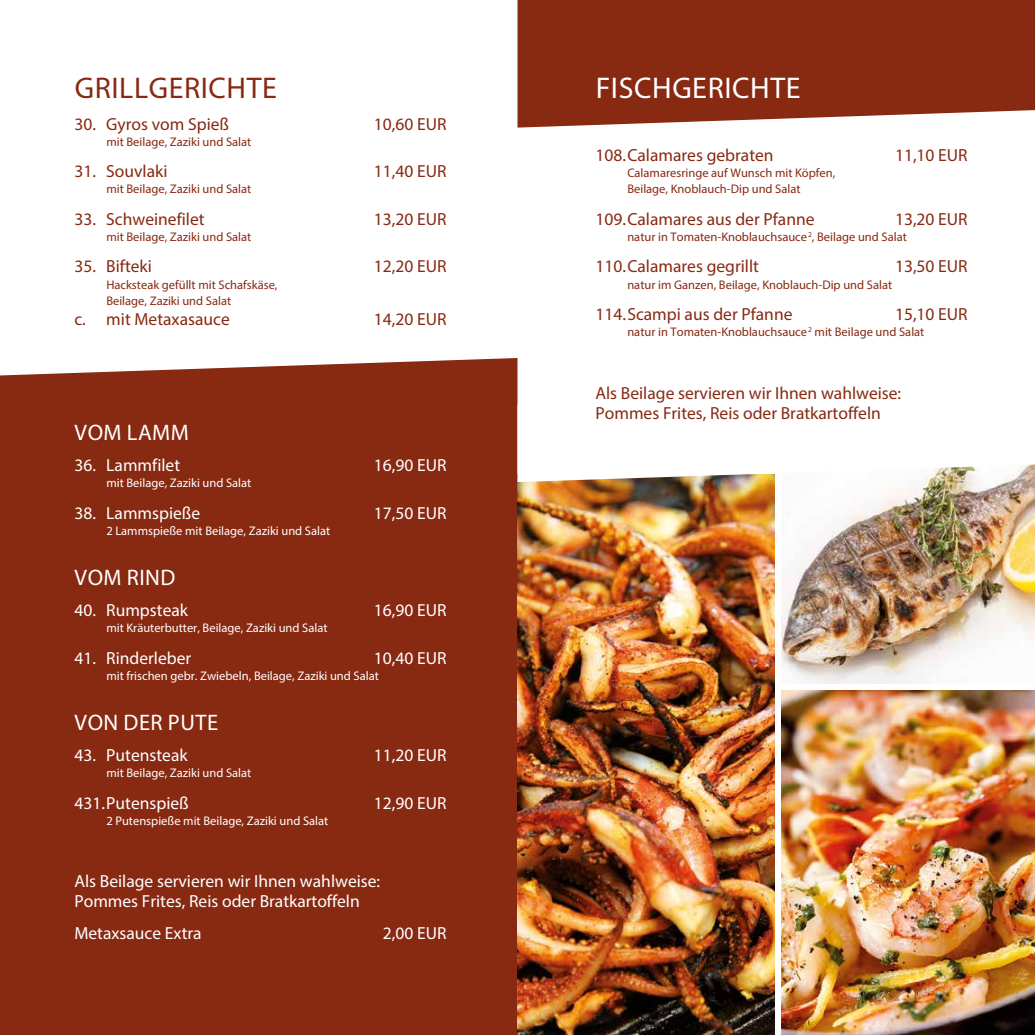
<style>
.page{position:relative;width:1035px;height:1035px;background:#fff}
.page>*{position:absolute;margin:0;border:0;box-sizing:border-box;transform-origin:0 0}
.t1{font:30px "Myriad Pro";letter-spacing:.02em;color:#882912}
.t2{font:30px "Myriad Pro";letter-spacing:.02em;color:#fff}
.t3{font:22.5px "Myriad Pro";letter-spacing:.02em;color:#fff}
.t4{font:17.5px/20px "Myriad Pro";color:#882912}
.t5{font:17.5px/20px "Myriad Pro";color:#fff}
.t6{font:12.5px/16.2px "Myriad Pro";color:#882912}
.t7{font:12.5px "Myriad Pro";color:#fff}
</style>
<div class="page">
<div style="left:0;top:358px;width:517px;height:677px;background:#882912"></div>
<svg style="left:517px;top:0;width:518px;height:128px;fill:#882912"></svg>
<img style="left:781px;top:482px;width:254px;height:201px">
<img style="left:517px;top:482px;width:257px;height:553px">
<img style="left:781px;top:690px;width:254px;height:345px">
<svg style="left:517px;top:405px;width:518px;height:77px"></svg>
<h1 class="t1" style="left:75px;top:70px;width:204px">GRILLGERICHTE</h1>
<h3 class="t4" style="left:74px;top:114px;width:156px">30. Gyros vom Spieß</h3>
<h3 class="t4" style="left:374px;top:114px;width:74px">10,60 EUR</h3>
<p class="t6" style="left:106px;top:133px;width:147px">mit Beilage, Zaziki und Salat</p>
<h3 class="t4" style="left:74px;top:161px;width:95px">31. Souvlaki</h3>
<h3 class="t4" style="left:374px;top:161px;width:74px">11,40 EUR</h3>
<p class="t6" style="left:106px;top:181px;width:147px">mit Beilage, Zaziki und Salat</p>
<h3 class="t4" style="left:74px;top:209px;width:132px">33. Schweinefilet</h3>
<h3 class="t4" style="left:374px;top:209px;width:74px">13,20 EUR</h3>
<p class="t6" style="left:106px;top:228px;width:147px">mit Beilage, Zaziki und Salat</p>
<h3 class="t4" style="left:74px;top:256px;width:79px">35. Bifteki</h3>
<h3 class="t4" style="left:374px;top:256px;width:74px">12,20 EUR</h3>
<p class="t6" style="left:106px;top:276px;width:173px">Hacksteak gefüllt mit Schafskäse,<br>Beilage, Zaziki und Salat</p>
<h3 class="t4" style="left:74px;top:309px;width:157px">c. mit Metaxasauce</h3>
<h3 class="t4" style="left:374px;top:309px;width:74px">14,20 EUR</h3>
<h2 class="t3" style="left:75px;top:418px;width:116px">VOM LAMM</h2>
<h3 class="t5" style="left:74px;top:455px;width:107px">36. Lammfilet</h3>
<h3 class="t5" style="left:374px;top:455px;width:74px">16,90 EUR</h3>
<p class="t7" style="left:106px;top:475px;width:147px">mit Beilage, Zaziki und Salat</p>
<h3 class="t5" style="left:74px;top:502px;width:127px">38. Lammspieße</h3>
<h3 class="t5" style="left:374px;top:502px;width:74px">17,50 EUR</h3>
<p class="t7" style="left:106px;top:523px;width:225px">2 Lammspieße mit Beilage, Zaziki und Salat</p>
<h2 class="t3" style="left:75px;top:563px;width:102px">VOM RIND</h2>
<h3 class="t5" style="left:74px;top:600px;width:115px">40. Rumpsteak</h3>
<h3 class="t5" style="left:374px;top:600px;width:74px">16,90 EUR</h3>
<p class="t7" style="left:106px;top:620px;width:223px">mit Kräuterbutter, Beilage, Zaziki und Salat</p>
<h3 class="t5" style="left:74px;top:647px;width:118px">41. Rinderleber</h3>
<h3 class="t5" style="left:374px;top:647px;width:74px">10,40 EUR</h3>
<p class="t7" style="left:106px;top:668px;width:274px">mit frischen gebr. Zwiebeln, Beilage, Zaziki und Salat</p>
<h2 class="t3" style="left:75px;top:708px;width:145px">VON DER PUTE</h2>
<h3 class="t5" style="left:74px;top:745px;width:115px">43. Putensteak</h3>
<h3 class="t5" style="left:374px;top:745px;width:74px">11,20 EUR</h3>
<p class="t7" style="left:106px;top:765px;width:147px">mit Beilage, Zaziki und Salat</p>
<h3 class="t5" style="left:74px;top:792px;width:116px">431.Putenspieß</h3>
<h3 class="t5" style="left:374px;top:792px;width:74px">12,90 EUR</h3>
<p class="t7" style="left:106px;top:813px;width:223px">2 Putenspieße mit Beilage, Zaziki und Salat</p>
<h3 class="t5" style="left:74px;top:871px;width:307px">Als Beilage servieren wir Ihnen wahlweise:<br>Pommes Frites, Reis oder Bratkartoffeln</h3>
<h3 class="t5" style="left:74px;top:922px;width:129px">Metaxsauce Extra</h3>
<h3 class="t5" style="left:383px;top:922px;width:65px">2,00 EUR</h3>
<h1 class="t2" style="left:596px;top:70px;width:206px">FISCHGERICHTE</h1>
<h3 class="t4" style="left:595px;top:145px;width:180px">108.Calamares gebraten</h3>
<h3 class="t4" style="left:895px;top:145px;width:74px">11,10 EUR</h3>
<p class="t6" style="left:627px;top:165px;width:209px">Calamaresringe auf Wunsch mit Köpfen,<br>Beilage, Knoblauch-Dip und Salat</p>
<h3 class="t4" style="left:595px;top:209px;width:221px">109.Calamares aus der Pfanne</h3>
<h3 class="t4" style="left:895px;top:209px;width:74px">13,20 EUR</h3>
<p class="t6" style="left:627px;top:228px;width:281px">natur in Tomaten-Knoblauchsauce<sup>2</sup>, Beilage und Salat</p>
<h3 class="t4" style="left:595px;top:256px;width:165px">110.Calamares gegrillt</h3>
<h3 class="t4" style="left:895px;top:256px;width:74px">13,50 EUR</h3>
<p class="t6" style="left:627px;top:276px;width:266px">natur im Ganzen, Beilage, Knoblauch-Dip und Salat</p>
<h3 class="t4" style="left:595px;top:304px;width:198px">114.Scampi aus der Pfanne</h3>
<h3 class="t4" style="left:895px;top:304px;width:74px">15,10 EUR</h3>
<p class="t6" style="left:627px;top:323px;width:298px">natur in Tomaten-Knoblauchsauce<sup>2</sup> mit Beilage und Salat</p>
<h3 class="t4" style="left:595px;top:382px;width:307px">Als Beilage servieren wir Ihnen wahlweise:<br>Pommes Frites, Reis oder Bratkartoffeln</h3>
</div>
